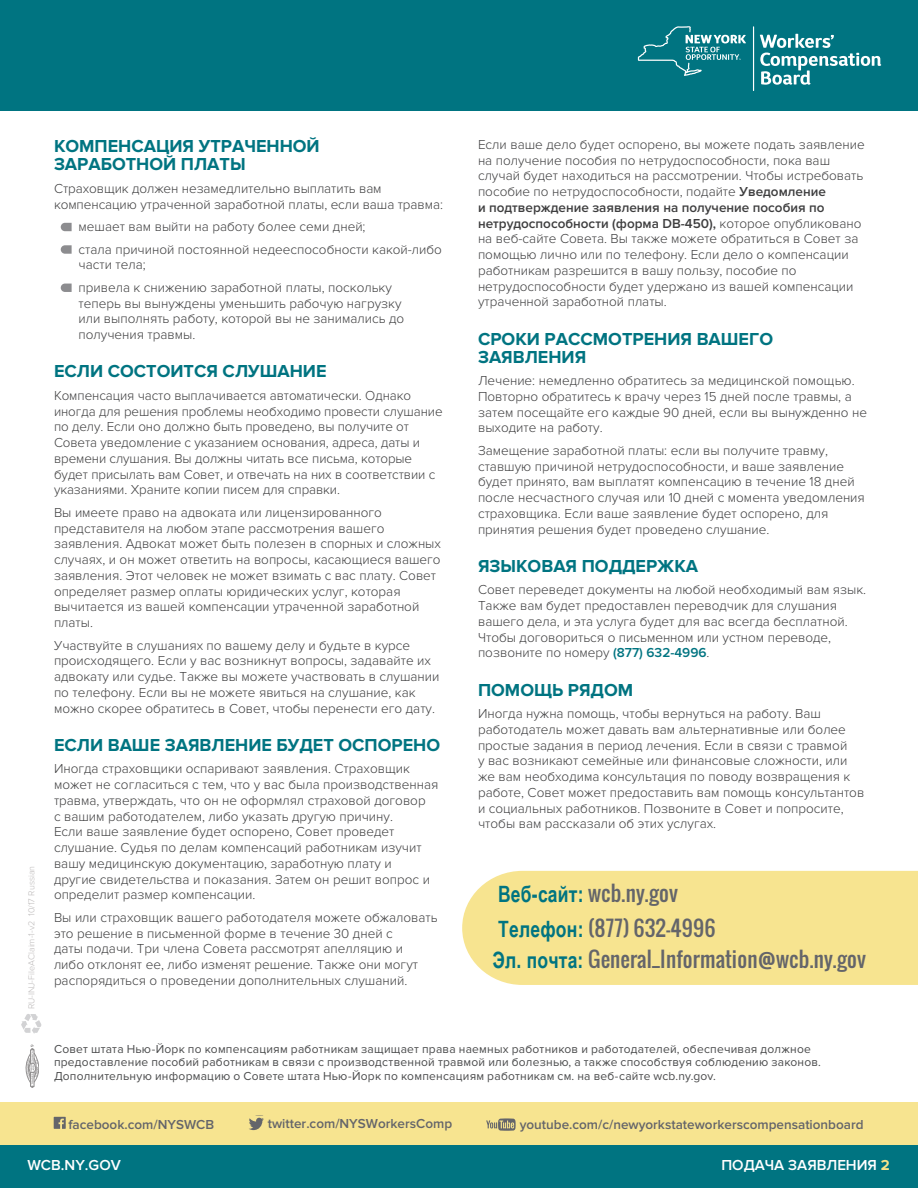
<style>
.page{position:relative;width:918px;height:1188px;background:#fff}
.page>*{position:absolute;margin:0;border:0;box-sizing:border-box;transform-origin:0 0}
.Body_header{font:21px/31.5px "Oswald";letter-spacing:.01em;color:#64656a}
.No_Spacing{font:700 18px/18px "Proxima Nova";color:#007481}
.Body{font:600 15px "Proxima Nova";color:#fff}
.No_Spacing-2{font:300 13.5px/15.8px "Proxima Nova";color:#3e3e3f}
.t1{font:600 13.5px "Proxima Nova";color:#64656a}
.t2{font:12px/13.5px "Proxima Nova";letter-spacing:.02em;color:#4b4c4d}
.t3{font:300 9px "Proxima Nova";color:#bdbaba}
.s1{font-weight:600}
.s2{font-weight:600;color:#007481}
.s3{font-family:"Arial Narrow";font-weight:700;font-size:22.5px;color:#007481}
.s4{font-weight:700;color:#f7e389}
</style>
<div class="page">
<div style="left:0;top:1103px;width:918px;height:45px;background:#f7e490"></div>
<div style="left:0;top:0;width:918px;height:110px;background:#007481"></div>
<hr style="left:753px;top:26px;width:1px;height:65px;background:#fff">
<svg style="left:638px;top:26px;width:108px;height:50px"></svg>
<svg style="left:760px;top:34px;width:121px;height:51px"></svg>
<svg style="left:61px;top:223px;width:11px;height:8px"></svg>
<svg style="left:61px;top:245px;width:11px;height:9px"></svg>
<svg style="left:61px;top:284px;width:11px;height:8px"></svg>
<svg style="left:54px;top:1117px;width:12px;height:12px"></svg>
<svg style="left:486px;top:1118px;width:30px;height:13px"></svg>
<svg style="left:249px;top:1118px;width:15px;height:12px"></svg>
<div style="left:0;top:1145px;width:918px;height:43px;background:#007481"></div>
<div style="left:462px;top:871px;width:456px;height:114px;background:#f7e490"></div>
<svg style="left:21px;top:1014px;width:20px;height:20px"></svg>
<svg style="left:25px;top:1045px;width:14px;height:43px"></svg>
<p class="t3" style="left:26px;top:1009px;width:145px;rotate:-90deg">RU-INJ-FileAClaim-1-v2 10/17 Russian</p>
<p class="No_Spacing" style="left:54px;top:138px;width:267px">КОМПЕНСАЦИЯ УТРАЧЕННОЙ<br>ЗАРАБОТНОЙ ПЛАТЫ</p>
<p class="No_Spacing-2" style="left:54px;top:181px;width:390px">Страховщик должен незамедлительно выплатить вам компенсацию утраченной заработной платы, если ваша травма:</p>
<p class="No_Spacing-2" style="left:79px;top:219px;width:288px">мешает вам выйти на работу более семи дней;</p>
<p class="No_Spacing-2" style="left:79px;top:242px;width:365px">стала причиной постоянной недееспособности какой-либо части тела;</p>
<p class="No_Spacing-2" style="left:79px;top:280px;width:327px">привела к снижению заработной платы, поскольку теперь вы вынуждены уменьшить рабочую нагрузку или выполнять работу, которой вы не занимались до получения травмы.</p>
<p class="No_Spacing" style="left:54px;top:363px;width:274px">ЕСЛИ СОСТОИТСЯ СЛУШАНИЕ</p>
<p class="No_Spacing-2" style="left:54px;top:388px;width:390px">Компенсация часто выплачивается автоматически. Однако иногда для решения проблемы необходимо провести слушание по делу. Если оно должно быть проведено, вы получите от Совета уведомление с указанием основания, адреса, даты и времени слушания. Вы должны читать все письма, которые будет присылать вам Совет, и отвечать на них в соответствии с указаниями. Храните копии писем для справки.</p>
<p class="No_Spacing-2" style="left:54px;top:505px;width:389px">Вы имеете право на адвоката или лицензированного представителя на любом этапе рассмотрения вашего заявления. Адвокат может быть полезен в спорных и сложных случаях, и он может ответить на вопросы, касающиеся вашего заявления. Этот человек не может взимать с вас плату. Совет определяет размер оплаты юридических услуг, которая вычитается из вашей компенсации утраченной заработной платы.</p>
<p class="No_Spacing-2" style="left:54px;top:638px;width:387px">Участвуйте в слушаниях по вашему делу и будьте в курсе происходящего. Если у вас возникнут вопросы, задавайте их адвокату или судье. Также вы можете участвовать в слушании по телефону. Если вы не можете явиться на слушание, как можно скорее обратитесь в Совет, чтобы перенести его дату.</p>
<p class="No_Spacing" style="left:54px;top:736px;width:388px">ЕСЛИ ВАШЕ ЗАЯВЛЕНИЕ БУДЕТ ОСПОРЕНО</p>
<p class="No_Spacing-2" style="left:54px;top:761px;width:386px">Иногда страховщики оспаривают заявления. Страховщик может не согласиться с тем, что у вас была производственная травма, утверждать, что он не оформлял страховой договор<br>с вашим работодателем, либо указать другую причину.<br>Если ваше заявление будет оспорено, Совет проведет слушание. Судья по делам компенсаций работникам изучит вашу медицинскую документацию, заработную плату и<br>другие свидетельства и показания. Затем он решит вопрос и определит размер компенсации.</p>
<p class="No_Spacing-2" style="left:54px;top:910px;width:385px">Вы или страховщик вашего работодателя можете обжаловать это решение в письменной форме в течение 30 дней с<br>даты подачи. Три члена Совета рассмотрят апелляцию и<br>либо отклонят ее, либо изменят решение. Также они могут распорядиться о проведении дополнительных слушаний.</p>
<p class="No_Spacing-2" style="left:478px;top:137px;width:388px">Если ваше дело будет оспорено, вы можете подать заявление на получение пособия по нетрудоспособности, пока ваш случай будет находиться на рассмотрении. Чтобы истребовать пособие по нетрудоспособности, подайте <span class="s1">Уведомление<br>и подтверждение заявления на получение пособия по нетрудоспособности (форма DB-450),</span> которое опубликовано на веб-сайте Совета. Вы также можете обратиться в Совет за помощью лично или по телефону. Если дело о компенсации работникам разрешится в вашу пользу, пособие по нетрудоспособности будет удержано из вашей компенсации утраченной заработной платы.</p>
<p class="No_Spacing" style="left:478px;top:330px;width:297px">СРОКИ РАССМОТРЕНИЯ ВАШЕГО<br>ЗАЯВЛЕНИЯ</p>
<p class="No_Spacing-2" style="left:478px;top:373px;width:391px">Лечение: немедленно обратитесь за медицинской помощью.<br>Повторно обратитесь к врачу через 15 дней после травмы, а затем посещайте его каждые 90 дней, если вы вынужденно не выходите на работу.</p>
<p class="No_Spacing-2" style="left:478px;top:443px;width:388px">Замещение заработной платы: если вы получите травму, ставшую причиной нетрудоспособности, и ваше заявление будет принято, вам выплатят компенсацию в течение 18 дней после несчастного случая или 10 дней с момента уведомления страховщика. Если ваше заявление будет оспорено, для принятия решения будет проведено слушание.</p>
<p class="No_Spacing" style="left:478px;top:557px;width:222px">ЯЗЫКОВАЯ ПОДДЕРЖКА</p>
<p class="No_Spacing-2" style="left:478px;top:582px;width:390px">Совет переведет документы на любой необходимый вам язык.<br>Также вам будет предоставлен переводчик для слушания вашего дела, и эта услуга будет для вас всегда бесплатной.<br>Чтобы договориться о письменном или устном переводе, позвоните по номеру <span class="s2">(877) 632-4996</span>.</p>
<p class="No_Spacing" style="left:478px;top:681px;width:157px">ПОМОЩЬ РЯДОМ</p>
<p class="No_Spacing-2" style="left:478px;top:706px;width:388px">Иногда нужна помощь, чтобы вернуться на работу. Ваш работодатель может давать вам альтернативные или более простые задания в период лечения. Если в связи с травмой<br>у вас возникают семейные или финансовые сложности, или же вам необходима консультация по поводу возвращения к работе, Совет может предоставить вам помощь консультантов и социальных работников. Позвоните в Совет и попросите, чтобы вам рассказали об этих услугах.</p>
<p class="Body_header" style="left:498px;top:877px;width:181px"><span class="s3">Веб-сайт:</span> wcb.ny.gov</p>
<p class="Body_header" style="left:493px;top:912px;width:375px"><span class="s3">Телефон:</span> (877) 632-4996<br><span class="s3">Эл. почта:</span> General_Information@wcb.ny.gov</p>
<p class="t2" style="left:54px;top:1042px;width:769px">Совет штата Нью-Йорк по компенсациям работникам защищает права наемных работников и работодателей, обеспечивая должное предоставление пособий работникам в связи с производственной травмой или болезнью, а также способствуя соблюдению законов.<br>Дополнительную информацию о Совете штата Нью-Йорк по компенсациям работникам см. на веб-сайте wcb.ny.gov.</p>
<p class="t1" style="left:68px;top:1116px;width:147px">facebook.com/NYSWCB</p>
<p class="t1" style="left:268px;top:1116px;width:186px">twitter.com/NYSWorkersComp</p>
<p class="t1" style="left:520px;top:1116px;width:345px">youtube.com/c/newyorkstateworkerscompensationboard</p>
<p class="Body" style="left:27px;top:1156px;width:95px">WCB.NY.GOV</p>
<p class="Body" style="left:721px;top:1156px;width:170px">ПОДАЧА ЗАЯВЛЕНИЯ <span class="s4">2</span></p>
</div>
